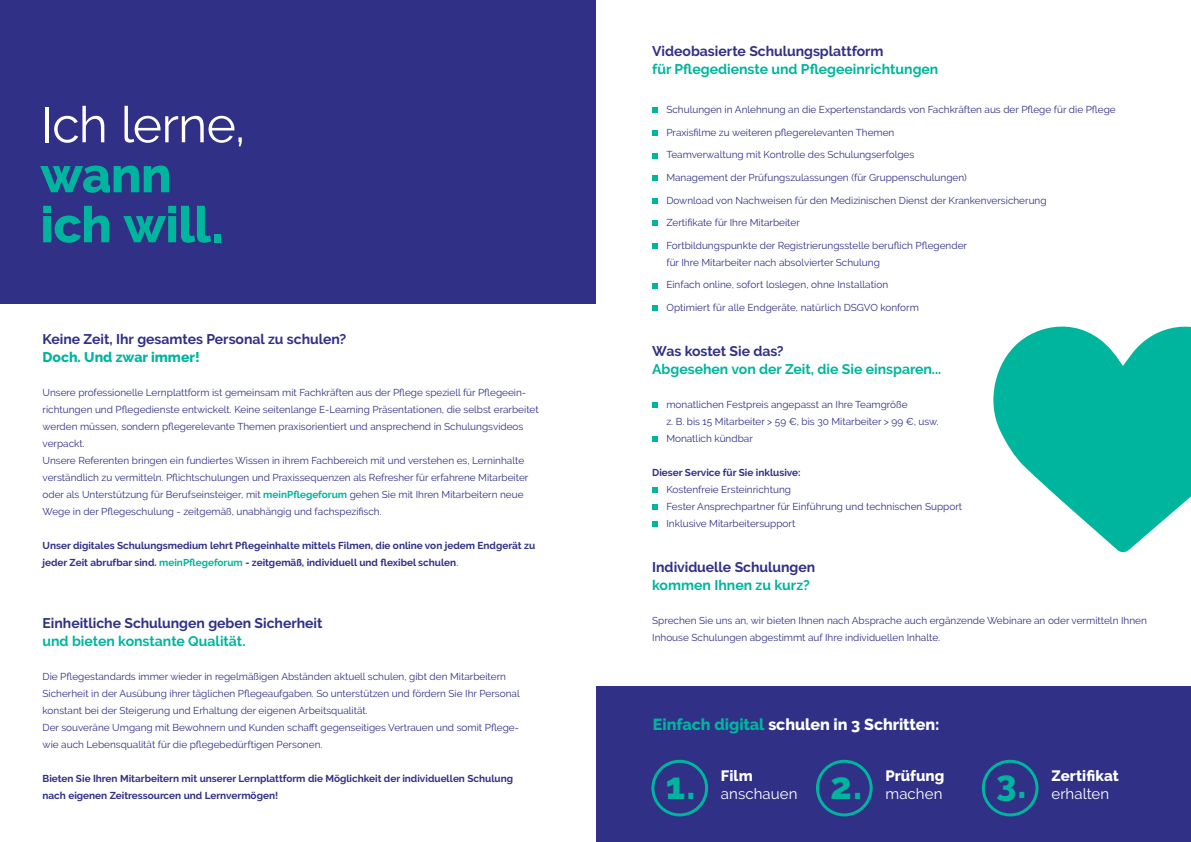
<style>
.page{position:relative;width:1191px;height:842px;background:#fff}
.page>*{position:absolute;margin:0;border:0;box-sizing:border-box;transform-origin:0 0}
.t1{font:800 50px "Raleway";letter-spacing:-.01em;color:#00b59d}
.t2{font:50px "Raleway";letter-spacing:-.015em;color:#fff}
.t3{font:800 37.5px "Raleway";color:#00b59d}
.t4{font:800 36px "Raleway";color:#00b59d}
.t5{font:800 16px "Raleway";letter-spacing:-.005em;color:#fff}
.t6{font:15px "Raleway";letter-spacing:.005em;color:#fff}
.t7{font:800 15px "Raleway";letter-spacing:.005em;color:#fff}
.t8{font:700 14px/18px "Raleway";color:#303087}
.t9{font:700 14px/18px "Raleway";color:#00b59d}
.t10{font:10px/17px "Raleway";color:#303087}
.t11{font:700 10px/17px "Raleway";color:#303087}
.s1{font-weight:800;color:#00b59d}
.s2{font-weight:700;color:#00b59d}
.s3{color:#00b59d}
.s4{font-weight:400}
.s5{color:#303087}
.s6{font-size:37.5px}
</style>
<div class="page">
<div style="left:596px;top:686px;width:595px;height:156px;background:#303087"></div>
<div style="left:651px;top:760px;width:57px;height:56px;border:3px solid #00b59d;border-radius:50%"></div>
<div style="left:816px;top:760px;width:56px;height:56px;border:3px solid #00b59d;border-radius:50%"></div>
<div style="left:981px;top:760px;width:57px;height:56px;border:3px solid #00b59d;border-radius:50%"></div>
<svg style="left:652px;top:108px;width:6px;height:5px"></svg>
<svg style="left:652px;top:130px;width:6px;height:6px"></svg>
<svg style="left:652px;top:153px;width:6px;height:5px"></svg>
<svg style="left:652px;top:175px;width:6px;height:6px"></svg>
<svg style="left:652px;top:198px;width:6px;height:6px"></svg>
<svg style="left:652px;top:221px;width:6px;height:5px"></svg>
<svg style="left:652px;top:243px;width:6px;height:6px"></svg>
<svg style="left:652px;top:283px;width:6px;height:5px"></svg>
<svg style="left:652px;top:305px;width:6px;height:6px"></svg>
<svg style="left:652px;top:402px;width:6px;height:6px"></svg>
<svg style="left:652px;top:436px;width:6px;height:6px"></svg>
<svg style="left:652px;top:487px;width:6px;height:6px"></svg>
<svg style="left:652px;top:504px;width:6px;height:6px"></svg>
<svg style="left:652px;top:521px;width:6px;height:6px"></svg>
<svg style="left:993px;top:326px;width:198px;height:227px;fill:#00b59d"></svg>
<div style="left:0;top:0;width:595px;height:303px;background:#303087"></div>
<p class="t2" style="left:40px;top:96px;width:207px">Ich lerne,</p>
<p class="t1" style="left:40px;top:146px;width:133px">wann</p>
<p class="t1" style="left:40px;top:196px;width:185px">ich will.</p>
<p class="t8" style="left:43px;top:330px;width:305px">Keine Zeit, Ihr gesamtes Personal zu schulen?<br><span class="s1">Doch. Und zwar immer!</span></p>
<p class="t10" style="left:43px;top:384px;width:498px">Unsere professionelle Lernplattform ist gemeinsam mit Fachkräften aus der Pflege speziell für Pflegeein&shy;richtungen und Pflegedienste entwickelt. Keine seitenlange E-Learning Präsentationen, die selbst erarbeitet werden müssen, sondern pflegerelevante Themen praxisorientiert und ansprechend in Schulungsvideos verpackt.</p>
<p class="t10" style="left:43px;top:452px;width:487px">Unsere Referenten bringen ein fundiertes Wissen in ihrem Fachbereich mit und verstehen es, Lerninhalte verständlich zu vermitteln. Pflichtschulungen und Praxissequenzen als Refresher für erfahrene Mitarbeiter oder als Unterstützung für Berufseinsteiger, mit <span class="s2">meinPflegeforum</span> gehen Sie mit Ihren Mitarbeitern neue Wege in der Pflegeschulung - zeitgemäß, unabhängig und fachspezifisch.</p>
<p class="t11" style="left:43px;top:537px;width:494px">Unser digitales Schulungsmedium lehrt Pflegeinhalte mittels Filmen, die online von jedem Endgerät zu jeder Zeit abrufbar sind. <span class="s3">meinPflegeforum</span> - zeitgemäß, individuell und flexibel schulen<span class="s4">.</span></p>
<p class="t8" style="left:43px;top:614px;width:281px">Einheitliche Schulungen geben Sicherheit <span class="s3">und bieten konstante Qualität.</span></p>
<p class="t10" style="left:43px;top:668px;width:479px">Die Pflegestandards immer wieder in regelmäßigen Abständen aktuell schulen, gibt den Mitarbeitern<br>Sicherheit in der Ausübung ihrer täglichen Pflegeaufgaben. So unterstützen und fördern Sie Ihr Personal konstant bei der Steigerung und Erhaltung der eigenen Arbeitsqualität.</p>
<p class="t10" style="left:43px;top:719px;width:478px">Der souveräne Umgang mit Bewohnern und Kunden schafft gegenseitiges Vertrauen und somit Pflege-</p>
<p class="t10" style="left:43px;top:736px;width:281px">wie auch Lebensqualität für die pflegebedürftigen Personen.</p>
<p class="t11" style="left:43px;top:770px;width:472px">Bieten Sie Ihren Mitarbeitern mit unserer Lernplattform die Möglichkeit der individuellen Schulung nach eigenen Zeitressourcen und Lernvermögen!</p>
<p class="t9" style="left:652px;top:42px;width:288px"><span class="s5">Videobasierte Schulungsplattform<br></span>für Pflegedienste und Pflegeeinrichtungen</p>
<p class="t10" style="left:666px;top:101px;width:451px">Schulungen in Anlehnung an die Expertenstandards von Fachkräften aus der Pflege für die Pflege</p>
<p class="t10" style="left:666px;top:124px;width:230px">Praxisfilme zu weiteren pflegerelevanten Themen</p>
<p class="t10" style="left:666px;top:146px;width:249px">Teamverwaltung mit Kontrolle des Schulungserfolges</p>
<p class="t10" style="left:666px;top:169px;width:302px">Management der Prüfungszulassungen (für Gruppenschulungen)</p>
<p class="t10" style="left:666px;top:192px;width:382px">Download von Nachweisen für den Medizinischen Dienst der Krankenversicherung</p>
<p class="t10" style="left:666px;top:214px;width:135px">Zertifikate für Ihre Mitarbeiter</p>
<p class="t10" style="left:666px;top:237px;width:302px">Fortbildungspunkte der Registrierungsstelle beruflich Pflegender für Ihre Mitarbeiter nach absolvierter Schulung</p>
<p class="t10" style="left:666px;top:276px;width:223px">Einfach online, sofort loslegen, ohne Installation</p>
<p class="t10" style="left:666px;top:299px;width:254px">Optimiert für alle Endgeräte, natürlich DSGVO konform</p>
<p class="t9" style="left:652px;top:342px;width:291px"><span class="s5">Was kostet Sie das?<br></span>Abgesehen von der Zeit, die Sie einsparen...</p>
<p class="t10" style="left:666px;top:396px;width:274px">monatlichen Festpreis angepasst an Ihre Teamgröße<br>z. B. bis 15 Mitarbeiter &gt; 59 €, bis 30 Mitarbeiter &gt; 99 €, usw.</p>
<p class="t10" style="left:666px;top:430px;width:88px">Monatlich kündbar</p>
<p class="t11" style="left:652px;top:464px;width:150px">Dieser Service für Sie inklusive:</p>
<p class="t10" style="left:666px;top:481px;width:126px">Kostenfreie Ersteinrichtung</p>
<p class="t10" style="left:666px;top:498px;width:297px">Fester Ansprechpartner für Einführung und technischen Support<br>Inklusive Mitarbeitersupport</p>
<p class="t8" style="left:652px;top:558px;width:164px">Individuelle Schulungen <span class="s3">kommen Ihnen zu kurz?</span></p>
<p class="t10" style="left:652px;top:612px;width:496px">Sprechen Sie uns an, wir bieten Ihnen nach Absprache auch ergänzende Webinare an oder vermitteln Ihnen<br>Inhouse Schulungen abgestimmt auf Ihre individuellen Inhalte.</p>
<p class="t5" style="left:653px;top:715px;width:288px"><span class="s3">Einfach digital</span> schulen in 3 Schritten:</p>
<p class="t3" style="left:665px;top:764px;width:31px">1.</p>
<p class="t7" style="left:721px;top:767px;width:33px">Film</p>
<p class="t6" style="left:721px;top:785px;width:78px">anschauen</p>
<p class="t3" style="left:830px;top:764px;width:33px">2.</p>
<p class="t7" style="left:885px;top:767px;width:61px">Prüfung</p>
<p class="t6" style="left:885px;top:785px;width:58px">machen</p>
<p class="t4" style="left:996px;top:763px;width:32px">3<span class="s6">.</span></p>
<p class="t7" style="left:1051px;top:767px;width:69px">Zertifikat</p>
<p class="t6" style="left:1051px;top:785px;width:59px">erhalten</p>
</div>
